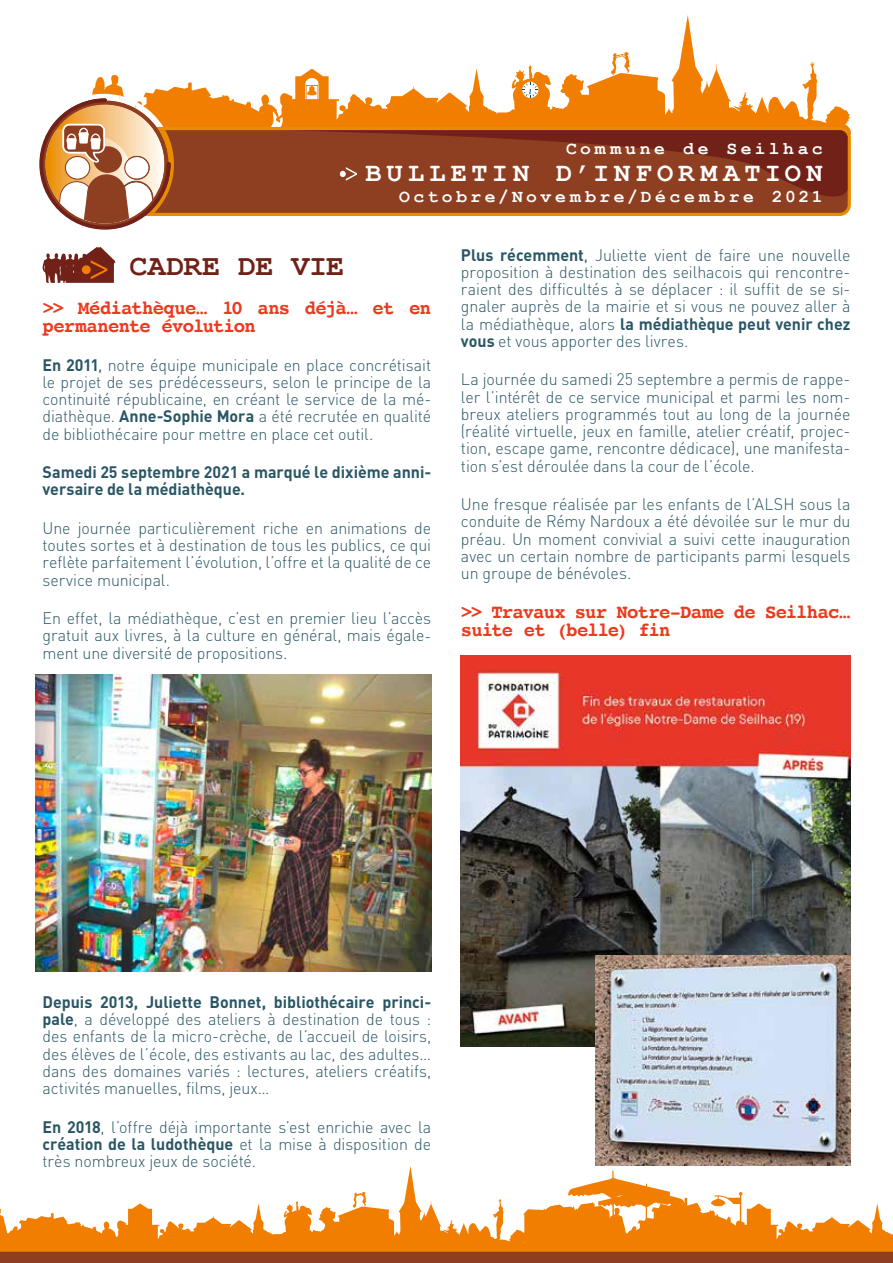
<style>
.page{position:relative;width:893px;height:1263px;background:#fff}
.page>*{position:absolute;margin:0;border:0;box-sizing:border-box;transform-origin:0 0}
.t1{font:700 30px "Courier New";letter-spacing:-.01em;color:#712117}
.t2{font:700 27px "Courier New";letter-spacing:.185em;color:#fff}
.t3{font:700 19.5px/18px "Courier";letter-spacing:-.04em;color:#ea3b1f}
.t4{font:700 18px "Courier New";letter-spacing:.195em;color:#fff}
.t5{font:300 16.5px/17.2px "DIN";letter-spacing:-.005em;color:#295665;text-align:justify}
.t6{font:700 16.5px/17.2px "DIN";color:#295665}
.s1{font-weight:700}
.s2{font-weight:400}
</style>
<div class="page">
<svg style="left:92px;top:15px;width:758px;height:112px"></svg>
<svg style="left:523px;top:82px;width:14px;height:15px"></svg>
<svg style="left:611px;top:52px;width:19px;height:23px"></svg>
<svg style="left:180px;top:127px;width:671px;height:89px;background:#a14f1a"></svg>
<svg style="left:39px;top:94px;width:141px;height:136px"></svg>
<svg style="left:275px;top:130px;width:574px;height:67px;background:#87371e"></svg>
<svg style="left:43px;top:247px;width:72px;height:36px"></svg>
<img style="left:36px;top:674px;width:395px;height:297px">
<img style="left:461px;top:655px;width:389px;height:392px">
<img style="left:595px;top:956px;width:255px;height:210px">
<div style="left:0;top:1248px;width:893px;height:15px;background:#8f3f21"></div>
<svg style="left:0;top:1166px;width:893px;height:86px"></svg>
<p class="t4" style="left:566px;top:137px;width:258px">Commune de Seilhac</p>
<p class="t4" style="left:399px;top:185px;width:425px">Octobre/Novembre/Décembre 2021</p>
<h2 class="t2" style="left:365px;top:156px;width:459px">BULLETIN D’INFORMATION</h2>
<h1 class="t1" style="left:129px;top:247px;width:216px">CADRE DE VIE</h1>
<p class="t3" style="left:43px;top:298px;width:390px">&gt;&gt; Médiathèque… 10 ans déjà… et en permanente évolution</p>
<p class="t5" style="left:43px;top:356px;width:390px"><span class="s1">En 2011</span><span class="s2">,</span> notre équipe municipale en place concrétisait le projet de ses prédécesseurs, selon le principe de la continuité républicaine, en créant le service de la mé&shy;diathèque. <span class="s1">Anne-Sophie Mora</span> a été recrutée en qualité de bibliothécaire pour mettre en place cet outil.</p>
<p class="t6" style="left:43px;top:463px;width:390px">Samedi 25 septembre 2021 a marqué le dixième anni&shy;versaire de la médiathèque.</p>
<p class="t5" style="left:43px;top:519px;width:390px">Une journée particulièrement riche en animations de toutes sortes et à destination de tous les publics, ce qui reflète parfaitement l’évolution, l’offre et la qualité de ce service municipal.</p>
<p class="t5" style="left:43px;top:609px;width:390px">En effet, la médiathèque, c’est en premier lieu l’accès gratuit aux livres, à la culture en général, mais égale&shy;ment une diversité de propositions.</p>
<p class="t5" style="left:461px;top:246px;width:391px"><span class="s1">Plus récemment</span><span class="s2">,</span> Juliette vient de faire une nouvelle proposition à destination des seilhacois qui rencontre&shy;raient des difficultés à se déplacer : il suffit de se si&shy;gnaler auprès de la mairie et si vous ne pouvez aller à la médiathèque, alors <span class="s1">la médiathèque peut venir chez vous</span> et vous apporter des livres.</p>
<p class="t5" style="left:461px;top:371px;width:391px">La journée du samedi 25 septembre a permis de rappe&shy;ler l’intérêt de ce service municipal et parmi les nom&shy;breux ateliers programmés tout au long de la journée (réalité virtuelle, jeux en famille, atelier créatif, projec&shy;tion, escape game, rencontre dédicace), une manifesta&shy;tion s’est déroulée dans la cour de l’école.</p>
<p class="t5" style="left:461px;top:495px;width:391px">Une fresque réalisée par les enfants de l’ALSH sous la conduite de Rémy Nardoux a été dévoilée sur le mur du préau. Un moment convivial a suivi cette inauguration avec un certain nombre de participants parmi lesquels un groupe de bénévoles.</p>
<p class="t3" style="left:461px;top:602px;width:391px">&gt;&gt; Travaux sur Notre-Dame de Seilhac… suite et (belle) fin</p>
<p class="t5" style="left:43px;top:993px;width:390px"><span class="s1">Depuis 2013, Juliette Bonnet, bibliothécaire princi&shy;pale</span>, a développé des ateliers à destination de tous : des enfants de la micro-crèche, de l’accueil de loisirs, des élèves de l’école, des estivants au lac, des adultes… dans des domaines variés : lectures, ateliers créatifs, activités manuelles, films, jeux…</p>
<p class="t5" style="left:43px;top:1118px;width:390px"><span class="s1">En 2018</span>, l’offre déjà importante s’est enrichie avec la <span class="s1">création de la ludothèque</span> et la mise à disposition de très nombreux jeux de société.</p>
</div>
